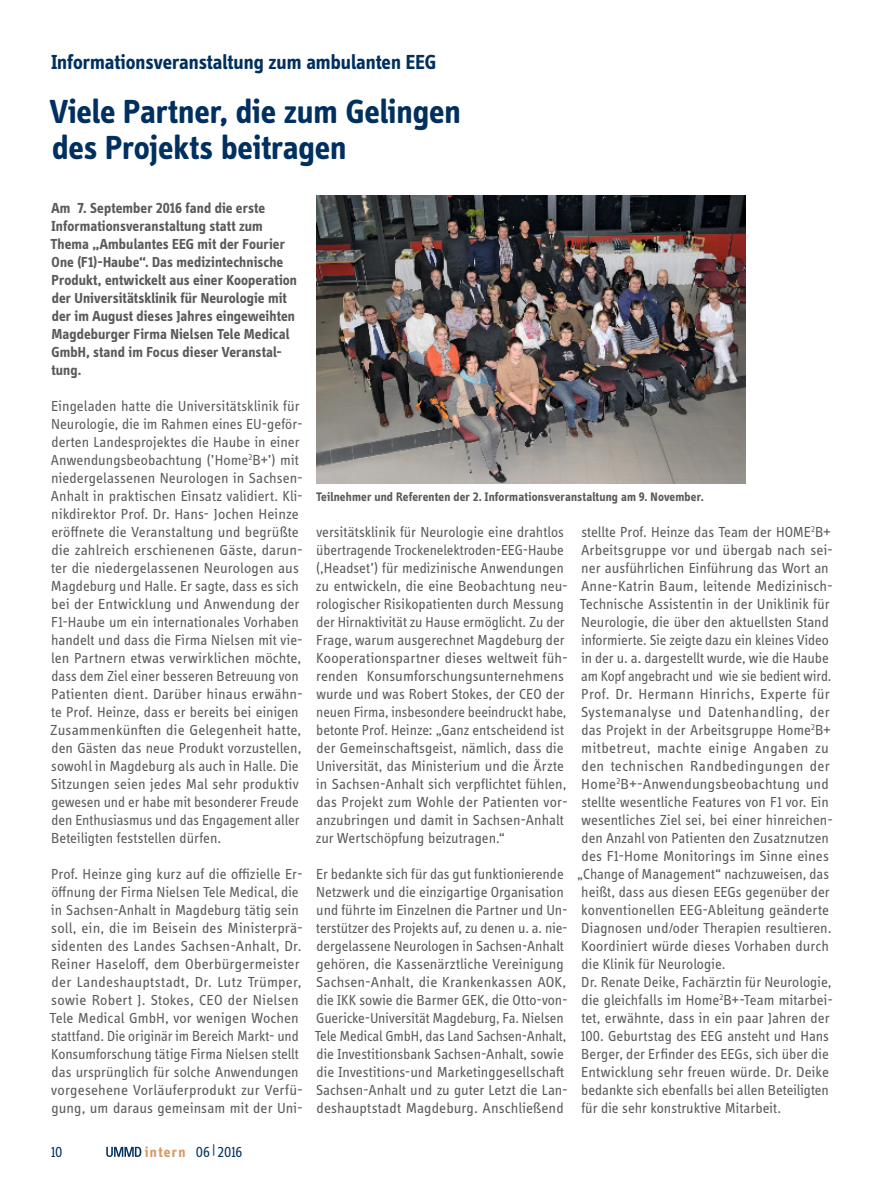
<style>
.page{position:relative;width:893px;height:1191px;background:#fff}
.page>*{position:absolute;margin:0;border:0;box-sizing:border-box;transform-origin:0 0}
.t1{font:700 34.5px/36px "Info Display OT";letter-spacing:-.005em;color:#00305f}
.t2{font:700 21px "Info Display OT";color:#00305f}
.t3{font:15px/18px "Info Display OT";color:#5a5a59}
.t4{font:700 15px/18px "Info Display OT";letter-spacing:.005em;color:#5a5a59}
.t5{font:15px "Info Display OT";color:#00305f}
.t6{font:700 12.75px "Info Display OT";letter-spacing:.015em;color:#5a5a59}
.s1{font-weight:700;color:#d79965}
</style>
<div class="page">
<img style="left:316px;top:195px;width:430px;height:288px">
<svg style="left:106px;top:1146px;width:35px;height:11px"></svg>
<h2 class="t2" style="left:51px;top:49px;width:386px">Informationsveranstaltung zum ambulanten EEG</h2>
<h1 class="t1" style="left:50px;top:93px;width:412px">Viele Partner, die zum Gelingen des Projekts beitragen</h1>
<p class="t4" style="left:51px;top:199px;width:248px">Am 7. September 2016 fand die erste Informationsveranstaltung statt zum Thema „Ambulantes EEG mit der Fourier One (F1)-Haube“. Das medizintechnische Produkt, entwickelt aus einer Kooperation der Universitätsklinik für Neurologie mit der im August dieses Jahres eingeweihten Magdeburger Firma Nielsen Tele Medical GmbH, stand im Focus dieser Veranstal&shy;tung.</p>
<p class="t3" style="left:50px;top:397px;width:254px">Eingeladen hatte die Universitätsklinik für Neurologie, die im Rahmen eines EU-geför&shy;derten Landesprojektes die Haube in einer Anwendungsbeobachtung (’Home<sup>2</sup>B+’) mit niedergelassenen Neurologen in Sachsen-Anhalt in praktischen Einsatz validiert. Kli&shy;nikdirektor Prof. Dr. Hans- Jochen Heinze eröffnete die Veranstaltung und begrüßte die zahlreich erschienenen Gäste, darun&shy;ter die niedergelassenen Neurologen aus Magdeburg und Halle. Er sagte, dass es sich bei der Entwicklung und Anwendung der F1-Haube um ein internationales Vorhaben handelt und dass die Firma Nielsen mit vie&shy;len Partnern etwas verwirklichen möchte, dass dem Ziel einer besseren Betreuung von Patienten dient. Darüber hinaus erwähn&shy;te Prof. Heinze, dass er bereits bei einigen Zusammenkünften die Gelegenheit hatte, den Gästen das neue Produkt vorzustellen, sowohl in Magdeburg als auch in Halle. Die Sitzungen seien jedes Mal sehr produktiv gewesen und er habe mit besonderer Freude den Enthusiasmus und das Engagement aller Beteiligten feststellen dürfen.</p>
<p class="t3" style="left:50px;top:865px;width:255px">Prof. Heinze ging kurz auf die offizielle Er&shy;öffnung der Firma Nielsen Tele Medical, die in Sachsen-Anhalt in Magdeburg tätig sein soll, ein, die im Beisein des Ministerprä&shy;sidenten des Landes Sachsen-Anhalt, Dr.<br>Reiner Haseloff, dem Oberbürgermeister der Landeshauptstadt, Dr. Lutz Trümper, sowie Robert J. Stokes, CEO der Nielsen Tele Medical GmbH, vor wenigen Wochen stattfand. Die originär im Bereich Markt- und Konsumforschung tätige Firma Nielsen stellt das ursprünglich für solche Anwendungen vorgesehene Vorläuferprodukt zur Verfü&shy;gung, um daraus gemeinsam mit der Uni-</p>
<p class="t6" style="left:316px;top:489px;width:389px">Teilnehmer und Referenten der 2. Informationsveranstaltung am 9. November.</p>
<p class="t3" style="left:577px;top:523px;width:257px">stellte Prof. Heinze das Team der HOME<sup>2</sup>B+ Arbeitsgruppe vor und übergab nach sei&shy;ner ausführlichen Einführung das Wort an Anne-Katrin Baum, leitende Medizinisch-Technische Assistentin in der Uniklinik für Neurologie, die über den aktuellsten Stand informierte. Sie zeigte dazu ein kleines Video in der u. a. dargestellt wurde, wie die Haube am Kopf angebracht und wie sie bedient wird.<br>Prof. Dr. Hermann Hinrichs, Experte für Systemanalyse und Datenhandling, der das Projekt in der Arbeitsgruppe Home<sup>2</sup>B+ mitbetreut, machte einige Angaben zu den technischen Randbedingungen der Home<sup>2</sup>B+-Anwendungsbeobachtung und stellte wesentliche Features von F1 vor. Ein wesentliches Ziel sei, bei einer hinreichen&shy;den Anzahl von Patienten den Zusatznutzen des F1-Home Monitorings im Sinne eines „Change of Management“ nachzuweisen, das heißt, dass aus diesen EEGs gegenüber der konventionellen EEG-Ableitung geänderte Diagnosen und/oder Therapien resultieren.<br>Koordiniert würde dieses Vorhaben durch die Klinik für Neurologie.<br>Dr. Renate Deike, Fachärztin für Neurologie, die gleichfalls im Home<sup>2</sup>B+-Team mitarbei&shy;tet, erwähnte, dass in ein paar Jahren der 100. Geburtstag des EEG ansteht und Hans Berger, der Erfinder des EEGs, sich über die Entwicklung sehr freuen würde. Dr. Deike bedankte sich ebenfalls bei allen Beteiligten für die sehr konstruktive Mitarbeit.</p>
<p class="t3" style="left:316px;top:523px;width:254px">versitätsklinik für Neurologie eine drahtlos übertragende Trockenelektroden-EEG-Haube (‚Headset’) für medizinische Anwendungen zu entwickeln, die eine Beobachtung neu&shy;rologischer Risikopatienten durch Messung der Hirnaktivität zu Hause ermöglicht. Zu der Frage, warum ausgerechnet Magdeburg der Kooperationspartner dieses weltweit füh&shy;renden Konsumforschungsunternehmens wurde und was Robert Stokes, der CEO der neuen Firma, insbesondere beeindruckt habe, betonte Prof. Heinze: „Ganz entscheidend ist der Gemeinschaftsgeist, nämlich, dass die Universität, das Ministerium und die Ärzte in Sachsen-Anhalt sich verpflichtet fühlen, das Projekt zum Wohle der Patienten vor&shy;anzubringen und damit in Sachsen-Anhalt zur Wertschöpfung beizutragen.“</p>
<p class="t3" style="left:315px;top:865px;width:255px">Er bedankte sich für das gut funktionierende Netzwerk und die einzigartige Organisation und führte im Einzelnen die Partner und Un&shy;terstützer des Projekts auf, zu denen u. a. nie&shy;dergelassene Neurologen in Sachsen-Anhalt gehören, die Kassenärztliche Vereinigung Sachsen-Anhalt, die Krankenkassen AOK, die IKK sowie die Barmer GEK, die Otto-von-Guericke-Universität Magdeburg, Fa. Nielsen Tele Medical GmbH, das Land Sachsen-Anhalt, die Investitionsbank Sachsen-Anhalt, sowie die Investitions-und Marketinggesellschaft Sachsen-Anhalt und zu guter Letzt die Lan&shy;deshauptstadt Magdeburg. Anschließend</p>
<p class="t5" style="left:51px;top:1143px;width:13px">10</p>
<p class="t5" style="left:145px;top:1143px;width:99px"><span class="s1">intern</span> 06|2016</p>
</div>
